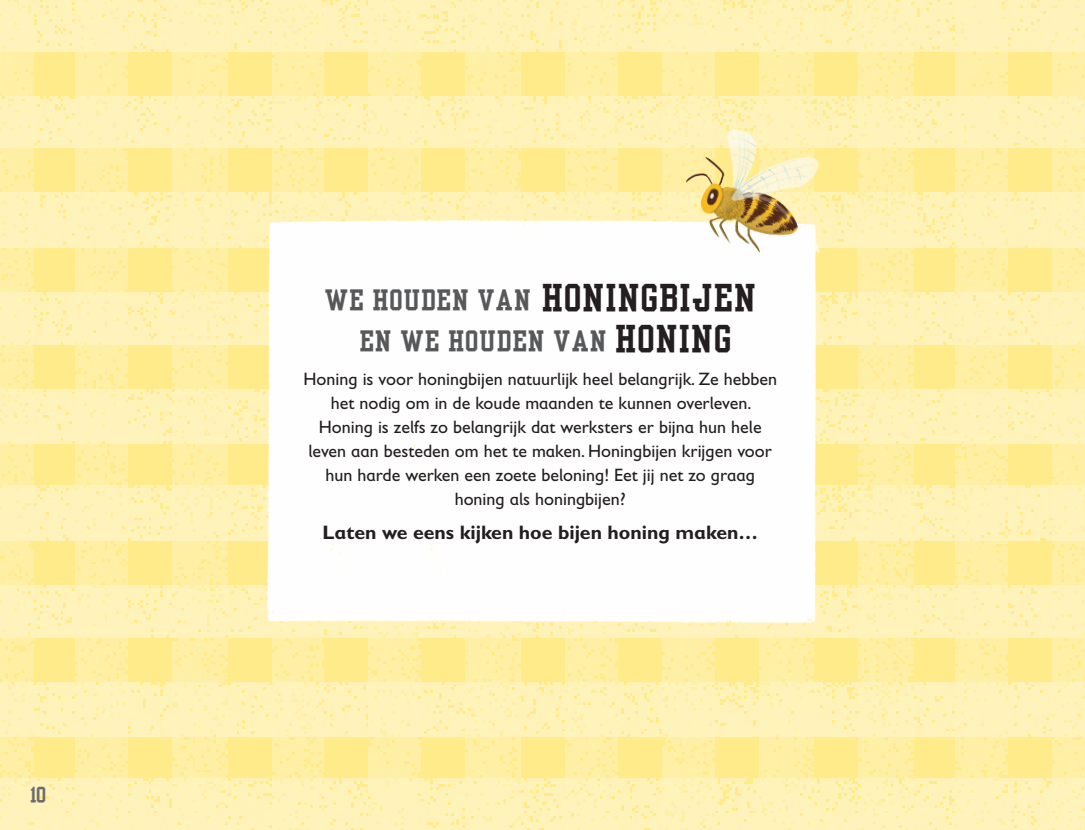
<style>
.page{position:relative;width:1085px;height:830px;background:#fff}
.page>*{position:absolute;margin:0;border:0;box-sizing:border-box;transform-origin:0 0}
.t1{font:24px/40.5px "Yearbook Solid";letter-spacing:.06em;color:#57585a;text-align:center}
.t2{font:700 19.5px "Gill Sans Infant Std";color:#231f20}
.t3{font:18px/24px "Gill Sans Infant Std";color:#231f20;text-align:center}
.t4{font:18px "Yearbook Solid";color:#6c6d70}
.s1{font-size:31.5px;color:#231f20}
</style>
<div class="page">
<img style="left:0;top:0;width:1084px;height:829px">
<img style="left:254px;top:206px;width:576px;height:429px">
<img style="left:635px;top:115px;width:232px;height:169px">
<p class="t4" style="left:31px;top:782px;width:17px">10</p>
<h1 class="t1" style="left:325px;top:279px;width:432px">WE HOUDEN VAN <span class="s1">HONINGBIJEN<br></span>EN WE HOUDEN VAN <span class="s1">HONING</span></h1>
<p class="t3" style="left:303px;top:366px;width:475px">Honing is voor honingbijen natuurlijk heel belangrijk. Ze hebben het nodig om in de koude maanden te kunnen overleven.<br>Honing is zelfs zo belangrijk dat werksters er bijna hun hele leven aan besteden om het te maken. Honingbijen krijgen voor hun harde werken een zoete beloning! Eet jij net zo graag honing als honingbijen?</p>
<p class="t2" style="left:322px;top:520px;width:437px">Laten we eens kijken hoe bijen honing maken…</p>
</div>
